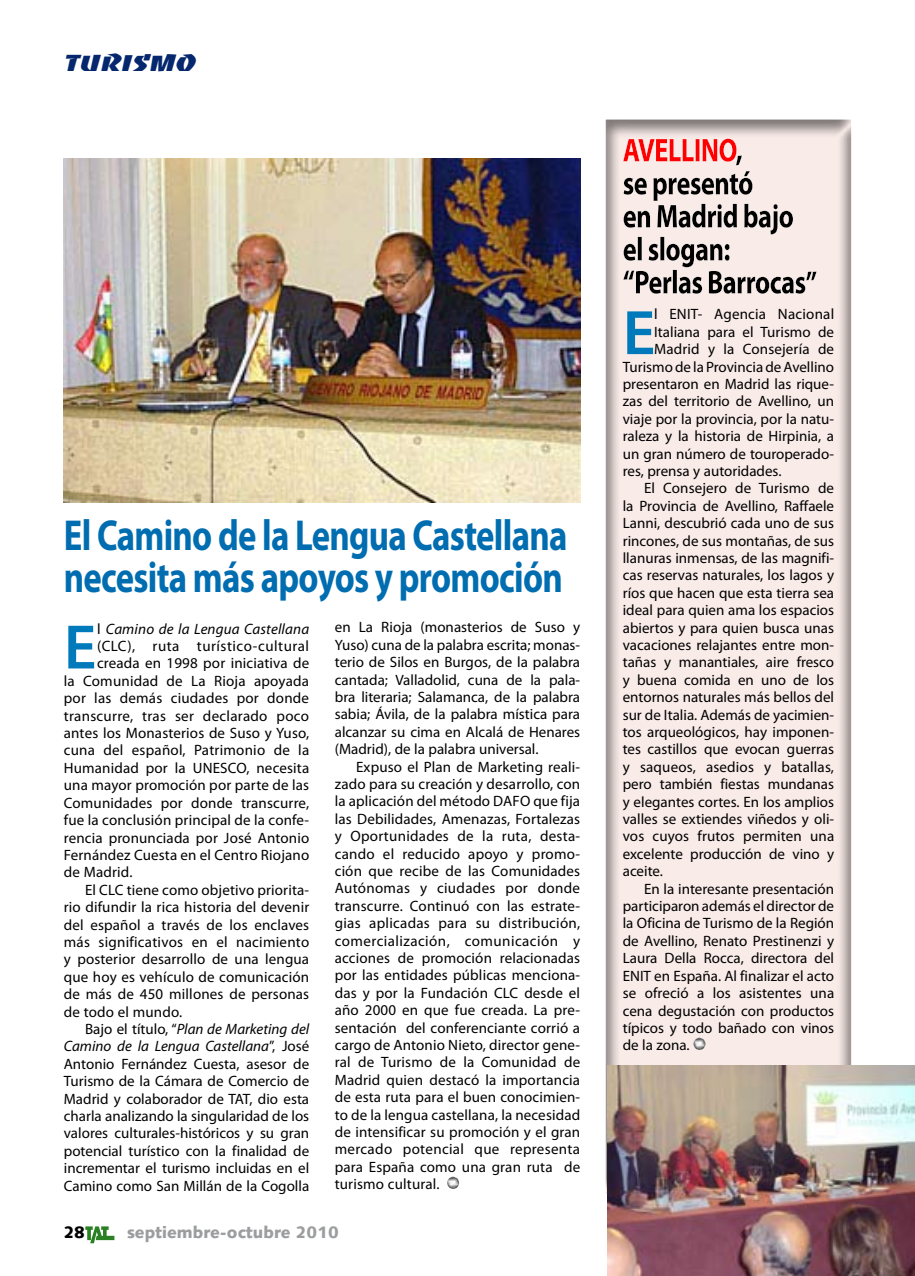
<style>
.page{position:relative;width:915px;height:1276px;background:#fff}
.page>*{position:absolute;margin:0;border:0;box-sizing:border-box;transform-origin:0 0}
.t1{font:600 63.3px "Myriad Pro";color:#017abb}
.t2{font:700 43.5px/42px "Myriad Pro";letter-spacing:-.02em;color:#006db1;scale:.8 1}
.t3{font:22.5px "Baccarat Wide";letter-spacing:-.02em;color:#04276e}
.t4{font:900 16.5px "Syntax";color:#9c9d9f}
.t5{font:900 16.5px "Syntax";color:#000}
.t6{font:15px/17.4px "Myriad Pro";color:#000;text-align:justify}
.t7{font:italic 15px "Myriad Pro";color:#000}
.t8{font:15px "Myriad Pro";letter-spacing:.02em;color:#000}
.t9{font:15px "Myriad Pro";letter-spacing:.035em;color:#000}
.s1{font-style:normal}
</style>
<div class="page">
<svg style="left:85px;top:1226px;width:29px;height:17px"></svg>
<div style="left:604px;top:107px;width:246px;height:1087px;background:#000;opacity:.5"></div>
<img style="left:607px;top:1065px;width:307px;height:211px">
<img style="left:64px;top:159px;width:516px;height:344px">
<svg style="left:447px;top:1176px;width:12px;height:13px"></svg>
<h3 class="t3" style="left:64px;top:50px;width:134px">TURISMO</h3>
<h2 class="t2" style="left:64px;top:513px;width:631px">El Camino de la Lengua Castellana necesita más apoyos y promoción</h2>
<h1 class="t1" style="left:64px;top:607px;width:34px">E</h1>
<p class="t7" style="left:97px;top:619px;width:213px"><span class="s1">l</span> Camino de la Lengua Castellana</p>
<p class="t6" style="left:334px;top:618px;width:247px">en La Rioja (monasterios de Suso y Yuso) cuna de la palabra escrita; monas&shy;terio de Silos en Burgos, de la palabra cantada; Valladolid, cuna de la pala&shy;bra literaria; Salamanca, de la palabra sabia; Ávila, de la palabra mística para alcanzar su cima en Alcalá de Henares (Madrid), de la palabra universal.</p>
<p class="t6" style="left:334px;top:757px;width:247px;text-indent:21px">Expuso el Plan de Marketing reali&shy;zado para su creación y desarrollo, con la aplicación del método DAFO que fija las Debilidades, Amenazas, Fortalezas y Oportunidades de la ruta, desta&shy;cando el reducido apoyo y promo&shy;ción que recibe de las Comunidades Autónomas y ciudades por donde transcurre. Continuó con las estrate&shy;gias aplicadas para su distribución, comercialización, comunicación y acciones de promoción relacionadas por las entidades públicas menciona&shy;das y por la Fundación CLC desde el año 2000 en que fue creada. La pre&shy;sentación del conferenciante corrió a cargo de Antonio Nieto, director gene&shy;ral de Turismo de la Comunidad de Madrid quien destacó la importancia de esta ruta para el buen conocimien&shy;to de la lengua castellana, la necesidad de intensificar su promoción y el gran mercado potencial que representa para España como una gran ruta de turismo cultural.</p>
<p class="t9" style="left:97px;top:637px;width:213px">(CLC), ruta turístico-cultural</p>
<p class="t6" style="left:97px;top:654px;width:213px">creada en 1998 por iniciativa de</p>
<p class="t6" style="left:64px;top:672px;width:247px">la Comunidad de La Rioja apoyada</p>
<p class="t6" style="left:64px;top:689px;width:247px">por las demás ciudades por donde</p>
<p class="t8" style="left:64px;top:706px;width:247px">transcurre, tras ser declarado poco</p>
<p class="t6" style="left:64px;top:724px;width:247px">antes los Monasterios de Suso y Yuso,</p>
<p class="t6" style="left:64px;top:741px;width:247px">cuna del español, Patrimonio de la</p>
<p class="t6" style="left:64px;top:759px;width:247px">Humanidad por la UNESCO, necesita</p>
<p class="t6" style="left:64px;top:776px;width:247px">una mayor promoción por parte de las</p>
<p class="t6" style="left:64px;top:793px;width:247px">Comunidades por donde transcurre,</p>
<p class="t6" style="left:64px;top:811px;width:247px">fue la conclusión principal de la confe-</p>
<p class="t6" style="left:64px;top:828px;width:247px">rencia pronunciada por José Antonio</p>
<p class="t6" style="left:64px;top:846px;width:247px">Fernández Cuesta en el Centro Riojano</p>
<p class="t6" style="left:64px;top:863px;width:70px">de Madrid.</p>
<p class="t6" style="left:85px;top:880px;width:225px">El CLC tiene como objetivo priorita-</p>
<p class="t6" style="left:64px;top:898px;width:247px">rio difundir la rica historia del devenir</p>
<p class="t6" style="left:64px;top:915px;width:247px">del español a través de los enclaves</p>
<p class="t8" style="left:64px;top:932px;width:247px">más significativos en el nacimiento</p>
<p class="t6" style="left:64px;top:950px;width:247px">y posterior desarrollo de una lengua</p>
<p class="t6" style="left:64px;top:967px;width:247px">que hoy es vehículo de comunicación</p>
<p class="t6" style="left:64px;top:985px;width:247px">de más de 450 millones de personas</p>
<p class="t6" style="left:64px;top:1002px;width:120px">de todo el mundo.</p>
<p class="t7" style="left:85px;top:1019px;width:225px"><span class="s1">Bajo el título, “</span>Plan de Marketing del</p>
<p class="t7" style="left:64px;top:1037px;width:247px">Camino de la Lengua Castellana<span class="s1">”, José</span></p>
<p class="t6" style="left:64px;top:1054px;width:247px">Antonio Fernández Cuesta, asesor de</p>
<p class="t6" style="left:64px;top:1072px;width:247px">Turismo de la Cámara de Comercio de</p>
<p class="t6" style="left:64px;top:1089px;width:247px">Madrid y colaborador de TAT, dio esta</p>
<p class="t6" style="left:64px;top:1107px;width:247px">charla analizando la singularidad de los</p>
<p class="t6" style="left:64px;top:1124px;width:247px">valores culturales-históricos y su gran</p>
<p class="t6" style="left:64px;top:1141px;width:247px">potencial turístico con la finalidad de</p>
<p class="t6" style="left:64px;top:1159px;width:247px">incrementar el turismo incluidas en el</p>
<p class="t6" style="left:64px;top:1176px;width:247px">Camino como San Millán de la Cogolla</p>
<p class="t5" style="left:64px;top:1222px;width:22px">28</p>
<p class="t4" style="left:127px;top:1222px;width:213px">septiembre-octubre 2010</p>
<h1 class="t1" style="left:622px;top:292px;width:34px">E</h1>
<p class="t6" style="left:654px;top:305px;width:181px">l ENIT- Agencia Nacional</p>
<p class="t6" style="left:654px;top:323px;width:181px">Italiana para el Turismo de</p>
<p class="t6" style="left:654px;top:340px;width:181px">Madrid y la Consejería de</p>
<p class="t6" style="left:622px;top:357px;width:213px">Turismo de la Provincia de Avellino</p>
<p class="t6" style="left:622px;top:375px;width:213px">presentaron en Madrid las rique-</p>
<p class="t6" style="left:622px;top:392px;width:213px">zas del territorio de Avellino, un</p>
<p class="t6" style="left:622px;top:410px;width:213px">viaje por la provincia, por la natu-</p>
<p class="t6" style="left:622px;top:427px;width:213px">raleza y la historia de Hirpinia, a</p>
<p class="t6" style="left:622px;top:444px;width:213px">un gran número de touroperado-</p>
<p class="t6" style="left:622px;top:462px;width:160px">res, prensa y autoridades.</p>
<p class="t6" style="left:643px;top:479px;width:191px">El Consejero de Turismo de</p>
<p class="t6" style="left:622px;top:497px;width:213px">la Provincia de Avellino, Raffaele</p>
<p class="t6" style="left:622px;top:514px;width:213px">Lanni, descubrió cada uno de sus</p>
<p class="t6" style="left:622px;top:531px;width:213px">rincones, de sus montañas, de sus</p>
<p class="t6" style="left:622px;top:549px;width:213px">llanuras inmensas, de las magnifi-</p>
<p class="t6" style="left:622px;top:566px;width:213px">cas reservas naturales, los lagos y</p>
<p class="t6" style="left:622px;top:584px;width:213px">ríos que hacen que esta tierra sea</p>
<p class="t6" style="left:622px;top:601px;width:213px">ideal para quien ama los espacios</p>
<p class="t6" style="left:622px;top:618px;width:213px">abiertos y para quien busca unas</p>
<p class="t6" style="left:622px;top:636px;width:213px">vacaciones relajantes entre mon-</p>
<p class="t6" style="left:622px;top:653px;width:213px">tañas y manantiales, aire fresco</p>
<p class="t6" style="left:622px;top:671px;width:213px">y buena comida en uno de los</p>
<p class="t6" style="left:622px;top:688px;width:213px">entornos naturales más bellos del</p>
<p class="t6" style="left:622px;top:705px;width:213px">sur de Italia. Además de yacimien-</p>
<p class="t6" style="left:622px;top:723px;width:213px">tos arqueológicos, hay imponen-</p>
<p class="t6" style="left:622px;top:740px;width:213px">tes castillos que evocan guerras</p>
<p class="t6" style="left:622px;top:758px;width:213px">y saqueos, asedios y batallas,</p>
<p class="t6" style="left:622px;top:775px;width:213px">pero también fiestas mundanas</p>
<p class="t6" style="left:622px;top:792px;width:213px">y elegantes cortes. En los amplios</p>
<p class="t6" style="left:622px;top:810px;width:213px">valles se extiendes viñedos y oli-</p>
<p class="t6" style="left:622px;top:827px;width:213px">vos cuyos frutos permiten una</p>
<p class="t6" style="left:622px;top:845px;width:213px">excelente producción de vino y</p>
<p class="t6" style="left:622px;top:862px;width:42px">aceite.</p>
<p class="t6" style="left:643px;top:879px;width:191px">En la interesante presentación</p>
<p class="t6" style="left:622px;top:897px;width:213px">participaron además el director de</p>
<p class="t6" style="left:622px;top:914px;width:213px">la Oficina de Turismo de la Región</p>
<p class="t6" style="left:622px;top:932px;width:213px">de Avellino, Renato Prestinenzi y</p>
<p class="t6" style="left:622px;top:949px;width:213px">Laura Della Rocca, directora del</p>
<p class="t6" style="left:622px;top:966px;width:213px">ENIT en España. Al finalizar el acto</p>
<p class="t6" style="left:622px;top:984px;width:213px">se ofreció a los asistentes una</p>
<p class="t6" style="left:622px;top:1001px;width:213px">cena degustación con productos</p>
<p class="t6" style="left:622px;top:1019px;width:213px">típicos y todo bañado con vinos</p>
<p class="t6" style="left:622px;top:1036px;width:68px">de la zona.</p>
</div>
